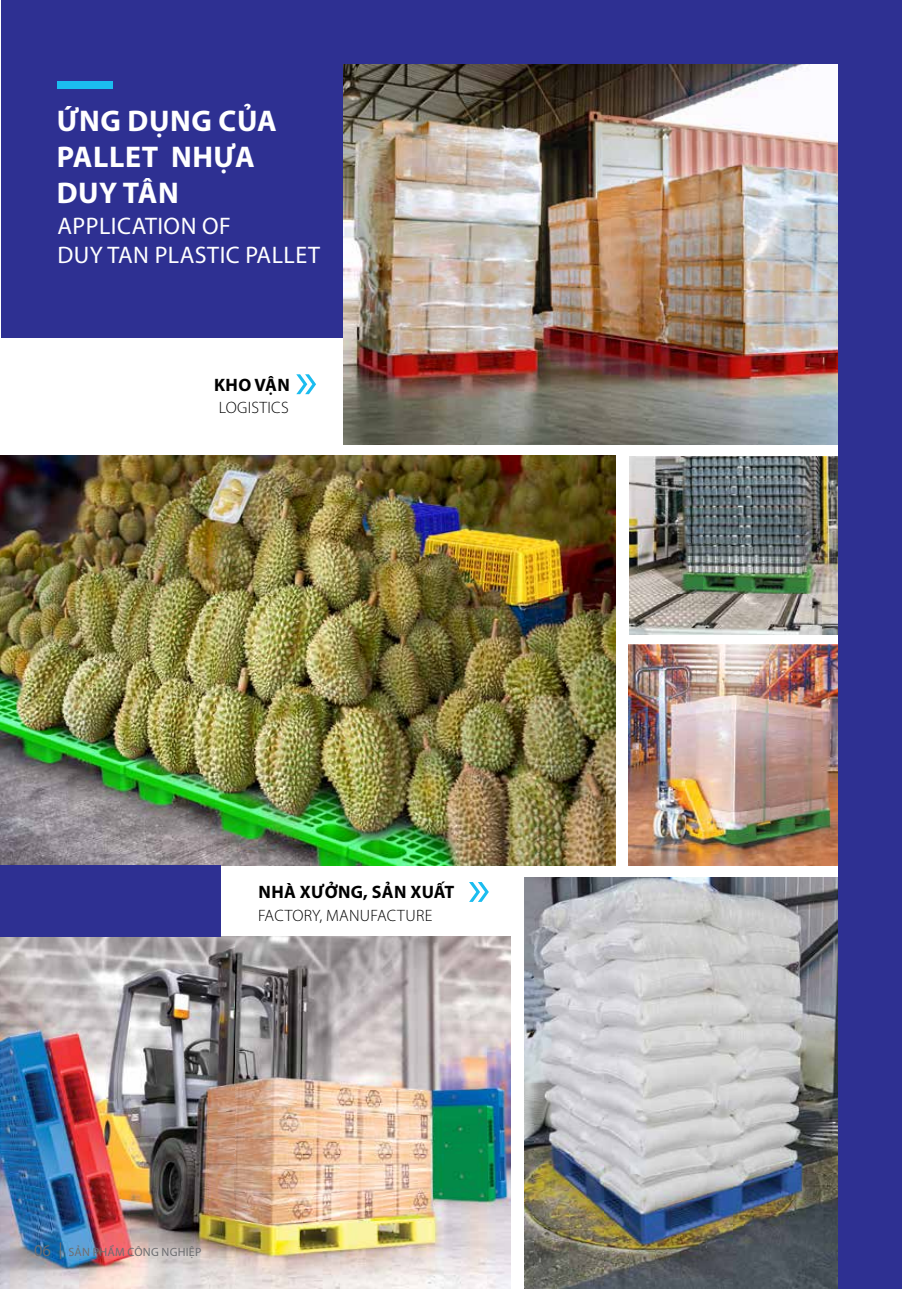
<style>
.page{position:relative;width:902px;height:1289px;background:#fff}
.page>*{position:absolute;margin:0;border:0;box-sizing:border-box;transform-origin:0 0}
.t1{font:54px "Myriad Pro";color:#1bbcef}
.t2{font:700 30px/36px "Myriad Pro";letter-spacing:.02em;color:#fff}
.t3{font:24px/28.8px "Myriad Pro";letter-spacing:.02em;color:#fff}
.t4{font:700 18px "Myriad Pro";letter-spacing:.02em;color:#000}
.t5{font:300 16.5px "Myriad Pro";letter-spacing:.02em;color:#000}
.t6{font:12px "Myriad Pro";letter-spacing:.02em;color:#6d6e71}
.s1{font-size:16.5px}
.s2{font-family:"UVN Tin Tuc";font-size:16.5px}
</style>
<div class="page">
<img style="left:629px;top:456px;width:209px;height:179px">
<img style="left:628px;top:644px;width:210px;height:221px">
<img style="left:1px;top:936px;width:509px;height:352px">
<img style="left:343px;top:64px;width:495px;height:380px">
<img style="left:524px;top:877px;width:314px;height:411px">
<img style="left:1px;top:455px;width:614px;height:410px">
<div style="left:1px;top:64px;width:342px;height:274px;background:#2e3092"></div>
<div style="left:1px;top:864px;width:220px;height:72px;background:#2e3092"></div>
<div style="left:1px;top:0;width:900px;height:64px;background:#2e3092"></div>
<div style="left:838px;top:64px;width:63px;height:1224px;background:#2e3092"></div>
<div style="left:57px;top:81px;width:56px;height:7px;background:#1bbcef"></div>
<p class="t2" style="left:57px;top:102px;width:222px">ỨNG DỤNG CỦA<br>PALLET NHỰA<br>DUY TÂN</p>
<p class="t3" style="left:57px;top:211px;width:264px">APPLICATION OF<br>DUY TAN PLASTIC PALLET</p>
<p class="t4" style="left:214px;top:373px;width:77px">KHO VẬN</p>
<h1 class="t1" style="left:295px;top:346px;width:24px">»</h1>
<p class="t5" style="left:219px;top:397px;width:71px">LOGISTICS</p>
<p class="t4" style="left:258px;top:880px;width:197px">NHÀ XƯỞNG, SẢN XUẤT</p>
<h1 class="t1" style="left:468px;top:854px;width:24px">»</h1>
<p class="t5" style="left:258px;top:905px;width:176px">FACTORY, MANUFACTURE</p>
<p class="t6" style="left:34px;top:1244px;width:169px"><span class="s1">06</span> <span class="s2">|</span> SẢN PHẨM CÔNG NGHIỆP</p>
</div>
